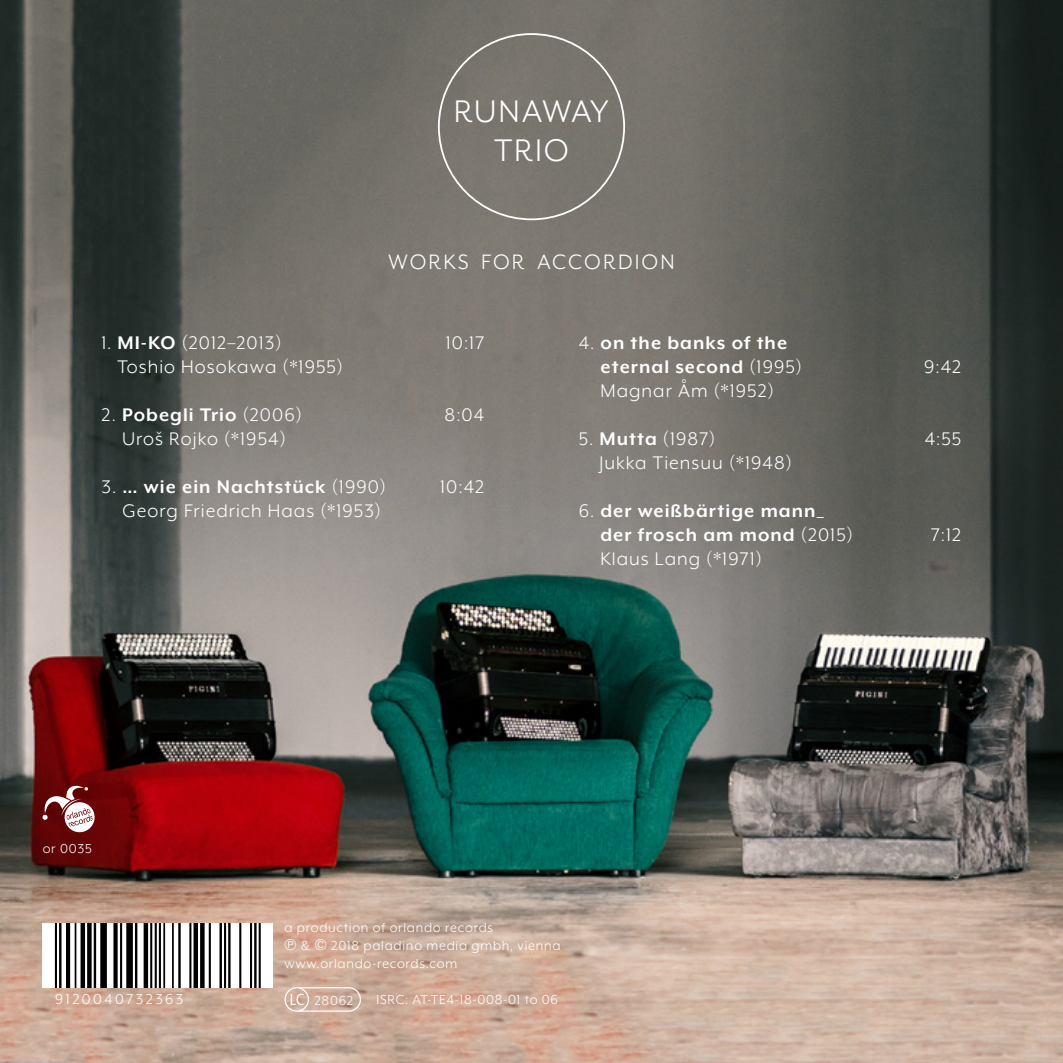
<style>
.page{position:relative;width:1063px;height:1063px;background:#fff}
.page>*{position:absolute;margin:0;border:0;box-sizing:border-box;transform-origin:0 0}
.t1{font:36px/39px "Mr Eaves San OT";letter-spacing:.05em;color:#fff;text-align:center}
.t2{font:24px "Mr Eaves San OT";letter-spacing:.09em;color:#fff}
.t3{font:21px "Mr Eaves XL Mod OT";letter-spacing:.05em;color:#fff}
.t4{font:700 21px/24px "Mr Eaves XL Mod OT";letter-spacing:.05em;color:#fff}
.t5{font:16.5px "Mr Eaves XL Mod OT";letter-spacing:.15em;color:#fff}
.t6{font:15px/18px "Mr Eaves XL Mod OT";letter-spacing:.05em;color:#fff}
.s1{font-weight:700}
.s2{font-weight:400}
.s3{font-family:"Ping Fang SC";font-weight:300}
</style>
<div class="page">
<img style="left:0;top:0;width:1063px;height:1063px">
<svg style="left:284px;top:987px;width:77px;height:25px;background:#d3b7a7"></svg>
<img style="left:42px;top:924px;width:230px;height:63px">
<svg style="left:42px;top:784px;width:53px;height:48px"></svg>
<h1 class="t1" style="left:454px;top:93px;width:157px">RUNAWAY<br>TRIO</h1>
<p class="t2" style="left:388px;top:249px;width:288px">WORKS FOR ACCORDION</p>
<p class="t3" style="left:102px;top:333px;width:182px">1. <span class="s1">MI-KO</span> (2012–2013)</p>
<p class="t3" style="left:446px;top:333px;width:40px">10:17</p>
<p class="t3" style="left:117px;top:357px;width:227px">Toshio Hosokawa (*1955)</p>
<p class="t4" style="left:102px;top:403px;width:202px"><span class="s2">2.</span> Pobegli Trio <span class="s2">(2006)</span></p>
<p class="t3" style="left:445px;top:405px;width:41px">8:04</p>
<p class="t3" style="left:122px;top:429px;width:165px">Uroš Rojko (*1954)</p>
<p class="t4" style="left:102px;top:475px;width:286px"><span class="s2">3.</span> … wie ein Nachtstück <span class="s2">(1990)</span></p>
<p class="t3" style="left:440px;top:477px;width:46px">10:42</p>
<p class="t3" style="left:123px;top:501px;width:260px">Georg Friedrich Haas (*1953)</p>
<p class="t4" style="left:601px;top:331px;width:203px;text-indent:-22px"><span class="s2">4.</span> on the banks of the eternal second <span class="s2">(1995)</span></p>
<p class="t3" style="left:924px;top:357px;width:39px">9:42</p>
<p class="t3" style="left:601px;top:381px;width:175px">Magnar Åm (*1952)</p>
<p class="t3" style="left:579px;top:429px;width:138px">5. <span class="s1">Mutta</span> (1987)</p>
<p class="t3" style="left:925px;top:429px;width:38px">4:55</p>
<p class="t3" style="left:599px;top:453px;width:194px">Jukka Tiensuu (*1948)</p>
<p class="t4" style="left:600px;top:499px;width:254px;text-indent:-22px"><span class="s2">6.</span> der weißbärtige mann_ der frosch am mond <span class="s2">(2015)</span></p>
<p class="t3" style="left:931px;top:525px;width:32px">7:12</p>
<p class="t3" style="left:600px;top:549px;width:163px">Klaus Lang (*1971)</p>
<p class="t6" style="left:43px;top:840px;width:51px">or 0035</p>
<p class="t6" style="left:284px;top:919px;width:278px">a production of orlando records<br><span class="s3">℗</span> &amp; <span class="s3">©</span> 2018 paladino media gmbh, vienna www.orlando-records.com</p>
<p class="t5" style="left:55px;top:991px;width:130px">9120040732363</p>
<p class="t6" style="left:314px;top:992px;width:40px">28062</p>
<p class="t6" style="left:377px;top:991px;width:183px">ISRC: AT-TE4-18-008-01 to 06</p>
</div>
